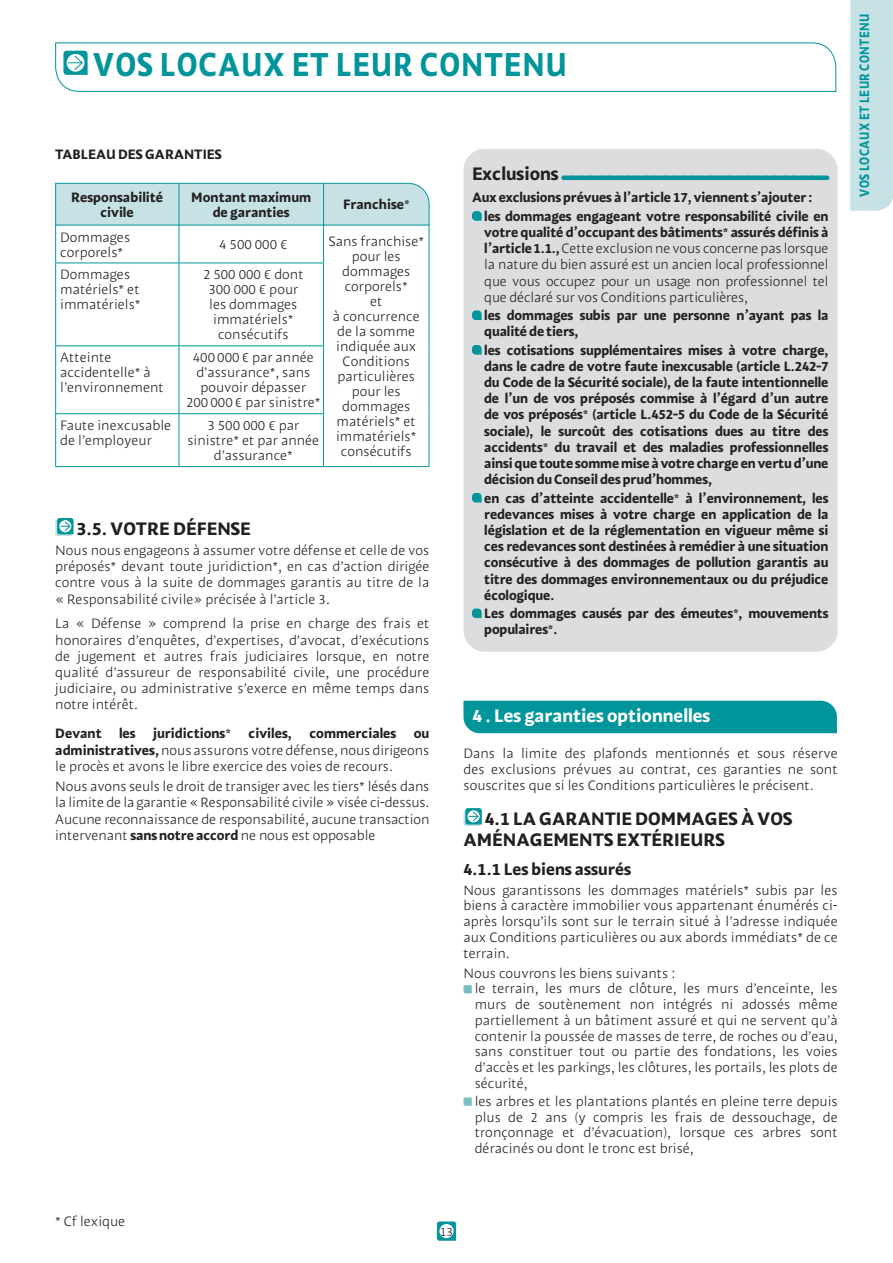
<style>
.page{position:relative;width:893px;height:1263px;background:#fff}
.page>*{position:absolute;margin:0;border:0;box-sizing:border-box;transform-origin:0 0}
.t1{font:33px "MAAF Bold";letter-spacing:.03em;color:#00959b;scale:.9 1}
.t2{font:18px/21.6px "MAAF Bold";color:#231f20}
.t3{font:18px "MAAF Bold";color:#fff}
.t4{font:16.5px "MAAF Bold";color:#231f20}
.t5{font:13.5px/15px "MAAF Light";color:#231f20;text-align:justify}
.t6{font:13.5px/16.2px "MAAF Bold";letter-spacing:-.01em;color:#231f20}
.t7{font:13.5px "MAAF Bold";letter-spacing:.03em;color:#00959b;scale:.85 1}
.t8{font:13.5px "MAAF Bold";letter-spacing:.03em;color:#00959b;scale:.9 1}
.t9{font:12px "MAAF Light";color:#231f20}
.s1{font-family:"MAAF Bold"}
</style>
<div class="page">
<svg style="left:436px;top:1221px;width:21px;height:20px"></svg>
<div style="left:440px;top:1224px;width:13px;height:14px;background:#fff;border-radius:50%"></div>
<div style="left:439px;top:1224px;width:15px;height:14px;border:1px solid #fff;border-radius:50%"></div>
<div style="left:850px;top:0;width:43px;height:210px;background:#c7e2e5"></div>
<svg style="left:55px;top:42px;width:782px;height:50px"></svg>
<svg style="left:55px;top:183px;width:375px;height:43px;background:#bedee1"></svg>
<hr style="left:179px;top:183px;width:1px;height:42px;background:#00959b">
<hr style="left:323px;top:183px;width:1px;height:42px;background:#00959b">
<hr style="left:55px;top:225px;width:1px;height:38px;background:#00959b">
<hr style="left:179px;top:225px;width:1px;height:38px;background:#00959b">
<hr style="left:323px;top:225px;width:1px;height:38px;background:#00959b">
<hr style="left:429px;top:225px;width:1px;height:38px;background:#00959b">
<hr style="left:429px;top:263px;width:1px;height:83px;background:#00959b">
<hr style="left:429px;top:346px;width:1px;height:68px;background:#00959b">
<hr style="left:429px;top:414px;width:1px;height:52px;background:#00959b">
<hr style="left:55px;top:263px;width:1px;height:82px;background:#00959b">
<hr style="left:55px;top:263px;width:124px;height:1px;background:#00959b">
<hr style="left:179px;top:263px;width:1px;height:82px;background:#00959b">
<hr style="left:179px;top:263px;width:145px;height:1px;background:#00959b">
<hr style="left:323px;top:263px;width:1px;height:82px;background:#00959b">
<hr style="left:55px;top:346px;width:1px;height:67px;background:#00959b">
<hr style="left:55px;top:345px;width:124px;height:1px;background:#00959b">
<hr style="left:179px;top:346px;width:1px;height:67px;background:#00959b">
<hr style="left:179px;top:345px;width:145px;height:1px;background:#00959b">
<hr style="left:323px;top:346px;width:1px;height:67px;background:#00959b">
<hr style="left:55px;top:414px;width:1px;height:52px;background:#00959b">
<hr style="left:55px;top:413px;width:124px;height:1px;background:#00959b">
<hr style="left:55px;top:466px;width:124px;height:1px;background:#00959b">
<hr style="left:179px;top:414px;width:1px;height:52px;background:#00959b">
<hr style="left:179px;top:413px;width:145px;height:1px;background:#00959b">
<hr style="left:179px;top:466px;width:145px;height:1px;background:#00959b">
<hr style="left:323px;top:414px;width:1px;height:52px;background:#00959b">
<hr style="left:324px;top:466px;width:105px;height:1px;background:#00959b">
<svg style="left:55px;top:518px;width:19px;height:18px"></svg>
<div style="left:463px;top:149px;width:375px;height:503px;background:#dcdddf;border-radius:21px"></div>
<hr style="left:564px;top:176px;width:262px;height:4px;background:#00959b">
<svg style="left:472px;top:211px;width:10px;height:10px"></svg>
<svg style="left:472px;top:310px;width:10px;height:10px"></svg>
<svg style="left:472px;top:345px;width:10px;height:10px"></svg>
<svg style="left:472px;top:493px;width:10px;height:9px"></svg>
<svg style="left:472px;top:608px;width:10px;height:10px"></svg>
<div style="left:463px;top:701px;width:374px;height:32px;background:#00959b"></div>
<svg style="left:463px;top:808px;width:19px;height:18px"></svg>
<svg style="left:463px;top:985px;width:9px;height:8px"></svg>
<svg style="left:463px;top:1097px;width:9px;height:9px"></svg>
<h1 class="t1" style="left:93px;top:51px;width:528px">VOS LOCAUX ET LEUR CONTENU</h1>
<p class="t6" style="left:55px;top:147px;width:168px">TABLEAU DES GARANTIES</p>
<p class="t6" style="left:71px;top:190px;width:94px;line-height:15px;text-align:center">Responsabilité civile</p>
<p class="t6" style="left:191px;top:190px;width:121px;line-height:15px;text-align:center">Montant maximum de garanties</p>
<p class="t6" style="left:343px;top:197px;width:68px">Franchise*</p>
<p class="t5" style="left:60px;top:231px;width:71px">Dommages corporels*</p>
<p class="t5" style="left:219px;top:238px;width:70px">4 500 000 €</p>
<p class="t5" style="left:328px;top:235px;width:97px;text-align:center">Sans franchise* pour les dommages corporels*<br>et<br>à concurrence de la somme indiquée aux<br>Conditions particulières pour les dommages matériels* et immatériels* consécutifs</p>
<p class="t5" style="left:60px;top:268px;width:82px;text-align:left">Dommages matériels* et immatériels*</p>
<p class="t5" style="left:203px;top:268px;width:102px;text-align:center">2 500 000 € dont<br>300 000 € pour les dommages immatériels* consécutifs</p>
<p class="t5" style="left:60px;top:351px;width:105px;text-align:left">Atteinte accidentelle* à l’environnement</p>
<p class="t5" style="left:186px;top:351px;width:136px;text-align:center">400 000 € par année d’assurance*, sans pouvoir dépasser<br>200 000 € par sinistre*</p>
<p class="t5" style="left:60px;top:419px;width:112px">Faute inexcusable de l’employeur</p>
<p class="t5" style="left:187px;top:419px;width:133px;text-align:center">3 500 000 € par sinistre* et par année d’assurance*</p>
<h2 class="t2" style="left:76px;top:519px;width:176px">3.5. VOTRE DÉFENSE</h2>
<p class="t5" style="left:55px;top:543px;width:376px;line-height:16.2px">Nous nous engageons à assumer votre défense et celle de vos préposés* devant toute juridiction*, en cas d’action dirigée contre vous à la suite de dommages garantis au titre de la « Responsabilité civile» précisée à l’article 3.</p>
<p class="t5" style="left:55px;top:617px;width:376px;line-height:16.2px">La « Défense » comprend la prise en charge des frais et honoraires d’enquêtes, d’expertises, d’avocat, d’exécutions de jugement et autres frais judiciaires lorsque, en notre qualité d’assureur de responsabilité civile, une procédure judiciaire, ou administrative s’exerce en même temps dans notre intérêt.</p>
<p class="t6" style="left:55px;top:726px;width:48px">Devant</p>
<p class="t6" style="left:119px;top:726px;width:18px">les</p>
<p class="t6" style="left:153px;top:726px;width:80px">juridictions*</p>
<p class="t6" style="left:249px;top:726px;width:45px">civiles,</p>
<p class="t6" style="left:309px;top:726px;width:89px">commerciales</p>
<p class="t6" style="left:414px;top:726px;width:17px">ou</p>
<p class="t5" style="left:55px;top:743px;width:376px;line-height:16.2px"><span class="s1">administratives,</span> nous assurons votre défense, nous dirigeons le procès et avons le libre exercice des voies de recours.</p>
<p class="t5" style="left:55px;top:780px;width:376px;line-height:16.2px">Nous avons seuls le droit de transiger avec les tiers* lésés dans la limite de la garantie « Responsabilité civile » visée ci-dessus.<br>Aucune reconnaissance de responsabilité, aucune transaction intervenant <span class="s1">sans notre accord</span> ne nous est opposable</p>
<h2 class="t2" style="left:472px;top:164px;width:88px">Exclusions</h2>
<p class="t6" style="left:484px;top:190px;width:346px;line-height:18.3px;text-indent:-12px">Aux exclusions prévues à l’article 17, viennent s’ajouter : les dommages engageant votre responsabilité civile en</p>
<p class="t6" style="left:484px;top:225px;width:346px">votre qualité d’occupant des bâtiments* assurés définis à</p>
<p class="t5" style="left:484px;top:242px;width:346px;line-height:16.2px"><span class="s1">l’article 1.1.,</span> Cette exclusion ne vous concerne pas lorsque la nature du bien assuré est un ancien local professionnel que vous occupez pour un usage non professionnel tel que déclaré sur vos Conditions particulières,</p>
<p class="t6" style="left:484px;top:308px;width:346px">les dommages subis par une personne n’ayant pas la qualité de tiers,</p>
<p class="t6" style="left:484px;top:343px;width:346px;text-align:justify">les cotisations supplémentaires mises à votre charge, dans le cadre de votre faute inexcusable (article L.242-7 du Code de la Sécurité sociale), de la faute intentionnelle de l’un de vos préposés commise à l’égard d’un autre de vos préposés* (article L.452-5 du Code de la Sécurité sociale), le surcoût des cotisations dues au titre des accidents* du travail et des maladies professionnelles ainsi que toute somme mise à votre charge en vertu d’une décision du Conseil des prud’hommes,</p>
<p class="t6" style="left:484px;top:491px;width:346px;text-align:justify">en cas d’atteinte accidentelle* à l’environnement, les redevances mises à votre charge en application de la législation et de la réglementation en vigueur même si ces redevances sont destinées à remédier à une situation consécutive à des dommages de pollution garantis au titre des dommages environnementaux ou du préjudice écologique.</p>
<p class="t6" style="left:484px;top:606px;width:346px">Les dommages causés par des émeutes*, mouvements populaires*.</p>
<h2 class="t3" style="left:472px;top:708px;width:239px">4 . Les garanties optionnelles</h2>
<p class="t5" style="left:463px;top:746px;width:376px;line-height:16.2px">Dans la limite des plafonds mentionnés et sous réserve des exclusions prévues au contrat, ces garanties ne sont souscrites que si les Conditions particulières le précisent.</p>
<h2 class="t2" style="left:463px;top:809px;width:331px;text-indent:21px">4.1 LA GARANTIE DOMMAGES À VOS<br>AMÉNAGEMENTS EXTÉRIEURS</h2>
<p class="t4" style="left:463px;top:862px;width:169px">4.1.1 Les biens assurés</p>
<p class="t5" style="left:463px;top:883px;width:376px;line-height:15.8px">Nous garantissons les dommages matériels* subis par les biens à caractère immobilier vous appartenant énumérés ci&shy;après lorsqu’ils sont sur le terrain situé à l’adresse indiquée aux Conditions particulières ou aux abords immédiats* de ce terrain.</p>
<p class="t5" style="left:475px;top:966px;width:364px;line-height:15.8px;text-align:left;text-indent:-11px">Nous couvrons les biens suivants :<br>le terrain, les murs de clôture, les murs d’enceinte, les murs de soutènement non intégrés ni adossés même partiellement à un bâtiment assuré et qui ne servent qu’à contenir la poussée de masses de terre, de roches ou d’eau, sans constituer tout ou partie des fondations, les voies d’accès et les parkings, les clôtures, les portails, les plots de sécurité,</p>
<p class="t5" style="left:475px;top:1094px;width:364px;line-height:15.8px">les arbres et les plantations plantés en pleine terre depuis plus de 2 ans (y compris les frais de dessouchage, de tronçonnage et d’évacuation), lorsque ces arbres sont déracinés ou dont le tronc est brisé,</p>
<p class="t7" style="left:859px;top:197px;width:217px;rotate:-90deg">VOS LOCAUX ET LEUR CONTENU</p>
<p class="t8" style="left:857px;top:171px;width:89px;rotate:-90deg">VOS LOCAUX</p>
<p class="t5" style="left:55px;top:1214px;width:71px">* Cf lexique</p>
<p class="t9" style="left:440px;top:1226px;width:15px">13</p>
</div>
